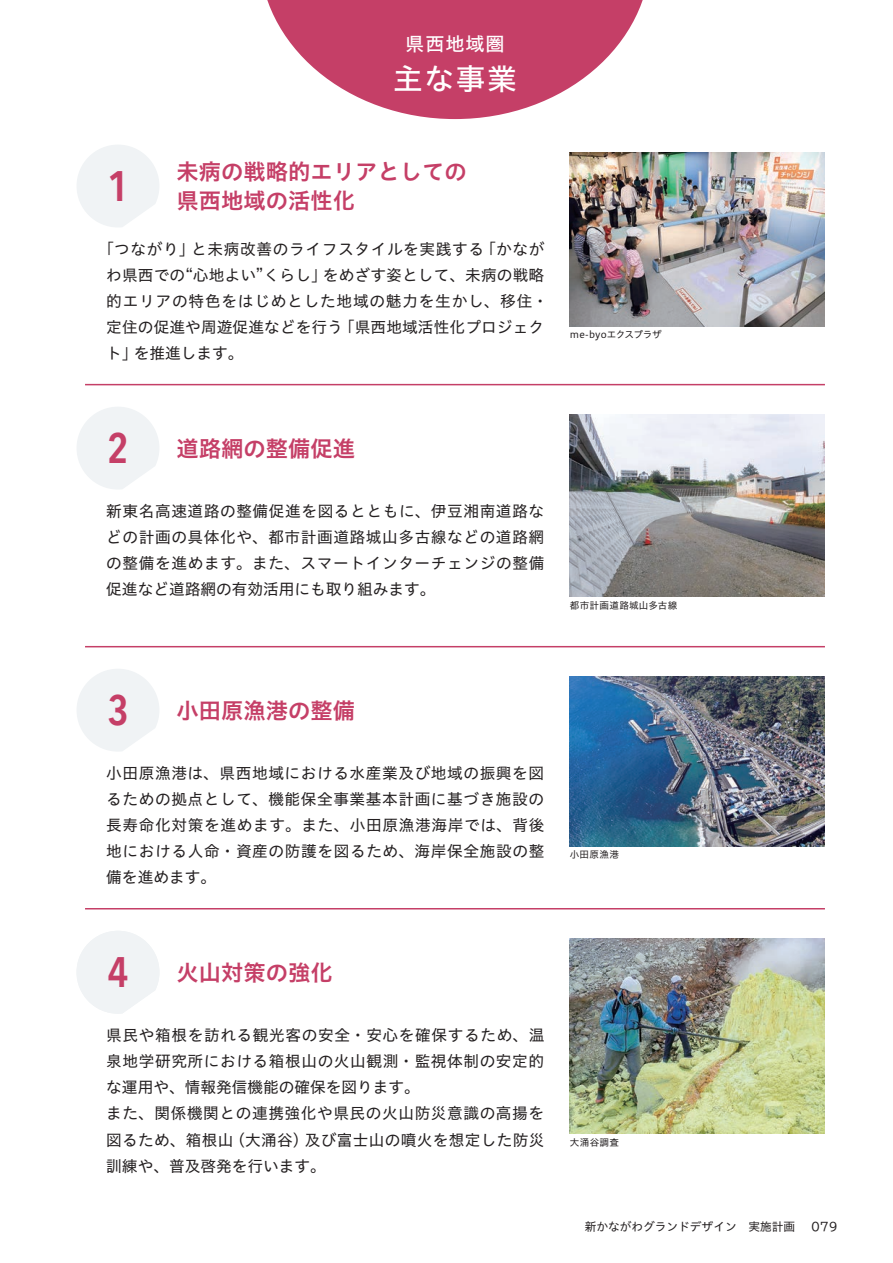
<style>
.page{position:relative;width:893px;height:1263px;background:#fff}
.page>*{position:absolute;margin:0;border:0;box-sizing:border-box;transform-origin:0 0}
.t1{font:600 42.45px "Avenir Next Condensed";color:#c53f67}
.t2{font:29.7px "Hiragino UD Sans Std N W5";color:#fff}
.t3{font:22.35px/29.7px "Hiragino UD Sans Std N W6";color:#c53f67}
.t4{font:19.2px "Hiragino UD Sans Std N W5";letter-spacing:.05em;color:#fff}
.t5{font:15.75px/26.1px "Hiragino UD Sans Std N W4";letter-spacing:.035em;color:#231f20;text-align:justify}
.t6{font:15.75px/26.1px "Hiragino UD Sans Std N W4";letter-spacing:.01em;color:#231f20}
.t7{font:11.7px "Hiragino UD Sans Std W4";color:#231f20}
.t8{font:11.7px "TBUD Go Std";color:#231f20}
.t9{font:9.6px "Hiragino UD Sans Std N W4";letter-spacing:.025em;color:#231f20}
.t10{font:9.6px "Hiragino UD Sans Std N W4";letter-spacing:-.015em;color:#231f20}
.s1{font-family:"Avenir Next Condensed";font-weight:600;font-size:46.8px}
</style>
<div class="page">
<svg style="left:267px;top:0;width:376px;height:119px;fill:#c53f67"></svg>
<hr style="left:85px;top:384px;width:740px;height:1px;background:#c53f67">
<hr style="left:85px;top:646px;width:740px;height:1px;background:#c53f67">
<hr style="left:85px;top:908px;width:740px;height:1px;background:#c53f67">
<img style="left:570px;top:152px;width:255px;height:174px">
<img style="left:570px;top:414px;width:255px;height:183px">
<img style="left:570px;top:676px;width:255px;height:170px">
<img style="left:570px;top:938px;width:255px;height:196px">
<svg style="left:77px;top:145px;width:82px;height:82px"></svg>
<svg style="left:77px;top:407px;width:82px;height:82px"></svg>
<svg style="left:77px;top:669px;width:82px;height:82px"></svg>
<svg style="left:77px;top:931px;width:82px;height:83px"></svg>
<p class="t4" style="left:405px;top:29px;width:101px">県西地域圏</p>
<h2 class="t2" style="left:393px;top:56px;width:125px">主な事業</h2>
<h1 class="t1" style="left:107px;top:150px;width:23px">1</h1>
<h3 class="t3" style="left:176px;top:155px;width:292px">未病の戦略的エリアとしての県西地域の活性化</h3>
<p class="t6" style="left:106px;top:235px;width:443px;text-indent:-8px">「つながり」と未病改善のライフスタイルを実践する「かながわ県西での“心地よい”くらし」をめざす姿として、未病の戦略的エリアの特色をはじめとした地域の魅力を生かし、移住・定住の促進や周遊促進などを行う「県西地域活性化プロジェクト」を推進します。</p>
<p class="t10" style="left:570px;top:327px;width:93px">me-byoエクスプラザ</p>
<h1 class="t1" style="left:107px;top:412px;width:23px">2</h1>
<h3 class="t3" style="left:176px;top:432px;width:180px">道路網の整備促進</h3>
<p class="t5" style="left:106px;top:497px;width:440px">新東名高速道路の整備促進を図るとともに、伊豆湘南道路などの計画の具体化や、都市計画道路城山多古線などの道路網の整備を進めます。また、スマートインターチェンジの整備促進など道路網の有効活用にも取り組みます。</p>
<p class="t9" style="left:570px;top:598px;width:109px">都市計画道路城山多古線</p>
<h1 class="t1" style="left:107px;top:674px;width:23px">3</h1>
<h3 class="t3" style="left:176px;top:694px;width:180px">小田原漁港の整備</h3>
<p class="t5" style="left:106px;top:759px;width:440px">小田原漁港は、県西地域における水産業及び地域の振興を図るための拠点として、機能保全事業基本計画に基づき施設の長寿命化対策を進めます。また、小田原漁港海岸では、背後地における人命・資産の防護を図るため、海岸保全施設の整備を進めます。</p>
<p class="t9" style="left:570px;top:847px;width:51px">小田原漁港</p>
<h3 class="t3" style="left:106px;top:956px;width:228px"><span class="s1">4</span> 火山対策の強化</h3>
<h1 class="t1" style="left:107px;top:936px;width:23px">4</h1>
<p class="t5" style="left:106px;top:1021px;width:440px;text-align:left">県民や箱根を訪れる観光客の安全・安心を確保するため、温泉地学研究所における箱根山の火山観測・監視体制の安定的な運用や、情報発信機能の確保を図ります。<br>また、関係機関との連携強化や県民の火山防災意識の高揚を図るため、箱根山（大涌谷）及び富士山の噴火を想定した防災訓練や、普及啓発を行います。</p>
<p class="t9" style="left:570px;top:1135px;width:51px">大涌谷調査</p>
<p class="t7" style="left:585px;top:1217px;width:212px">新かながわグランドデザイン　実施計画</p>
<p class="t8" style="left:811px;top:1217px;width:28px">079</p>
</div>
